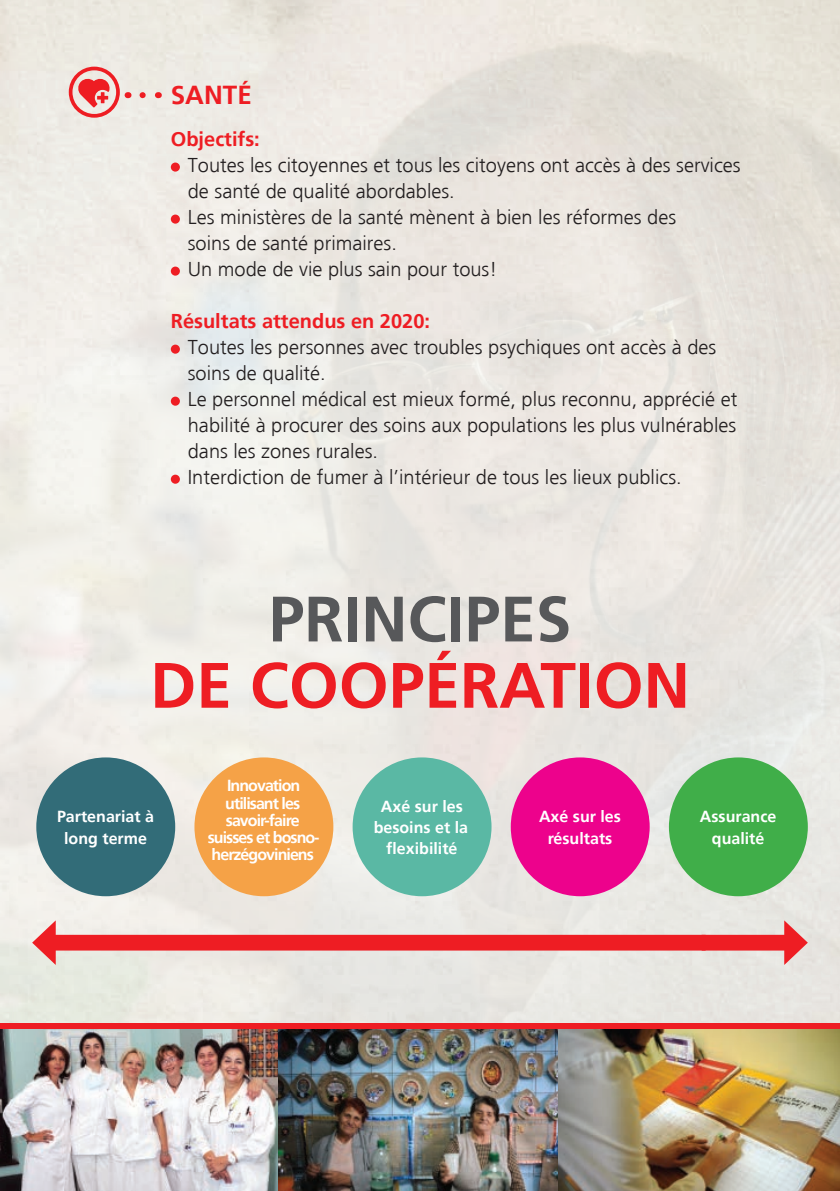
<style>
.page{position:relative;width:840px;height:1191px;background:#fff}
.page>*{position:absolute;margin:0;border:0;box-sizing:border-box;transform-origin:0 0}
.t1{font:700 64px/66.2px "BH Frutiger LT Std";color:#ee1d23;text-align:center}
.t2{font:700 26px "BH Frutiger LT Std";color:#ee1d23}
.t3{font:300 20px/26px "BH Frutiger LT";color:#231f20}
.t4{font:700 20px "BH Frutiger LT Std";color:#ee1d23}
.t5{font:700 16px/21.2px "BH Frutiger LT Std";color:#fff;text-align:center}
.t6{font:700 16px/17.2px "BH Frutiger LT Std";letter-spacing:-.06em;color:#fff}
.s1{color:#57585a}
</style>
<div class="page">
<img style="left:0;top:0;width:839px;height:1023px">
<img style="left:0;top:1028px;width:278px;height:163px">
<img style="left:278px;top:1028px;width:280px;height:163px">
<img style="left:558px;top:1028px;width:281px;height:163px">
<div style="left:0;top:1023px;width:839px;height:5px;background:#ee1d23"></div>
<div style="left:171px;top:162px;width:9px;height:10px;background:#ee1d23;border-radius:50%"></div>
<div style="left:171px;top:214px;width:9px;height:10px;background:#ee1d23;border-radius:50%"></div>
<div style="left:171px;top:266px;width:9px;height:10px;background:#ee1d23;border-radius:50%"></div>
<div style="left:171px;top:344px;width:9px;height:10px;background:#ee1d23;border-radius:50%"></div>
<div style="left:171px;top:396px;width:9px;height:10px;background:#ee1d23;border-radius:50%"></div>
<div style="left:171px;top:474px;width:9px;height:10px;background:#ee1d23;border-radius:50%"></div>
<svg style="left:135px;top:92px;width:8px;height:6px"></svg>
<div style="left:69px;top:67px;width:51px;height:51px;border:4px solid #ee1d23;border-radius:50%"></div>
<svg style="left:77px;top:78px;width:33px;height:29px"></svg>
<div style="left:36px;top:757px;width:139px;height:139px;background:#326c78;border-radius:50%"></div>
<div style="left:194px;top:757px;width:139px;height:139px;background:#f5a247;border-radius:50%"></div>
<div style="left:352px;top:757px;width:139px;height:139px;background:#5ab8a4;border-radius:50%"></div>
<div style="left:510px;top:757px;width:139px;height:139px;background:#ed028c;border-radius:50%"></div>
<div style="left:668px;top:757px;width:139px;height:139px;background:#40ae49;border-radius:50%"></div>
<svg style="left:32px;top:920px;width:775px;height:45px;background:#eb9f9e"></svg>
<p class="t2" style="left:171px;top:79px;width:82px">SANTÉ</p>
<p class="t4" style="left:171px;top:127px;width:90px">Objectifs:</p>
<p class="t3" style="left:188px;top:152px;width:554px">Toutes les citoyennes et tous les citoyens ont accès à des services de santé de qualité abordables.</p>
<p class="t3" style="left:188px;top:204px;width:489px">Les ministères de la santé mènent à bien les réformes des</p>
<p class="t3" style="left:188px;top:230px;width:210px">soins de santé primaires.</p>
<p class="t3" style="left:188px;top:256px;width:311px">Un mode de vie plus sain pour tous!</p>
<p class="t4" style="left:171px;top:309px;width:260px">Résultats attendus en 2020:</p>
<p class="t3" style="left:188px;top:334px;width:529px">Toutes les personnes avec troubles psychiques ont accès à des soins de qualité.</p>
<p class="t3" style="left:188px;top:386px;width:550px;text-align:justify">Le personnel médical est mieux formé, plus reconnu, apprécié et habilité à procurer des soins aux populations les plus vulnérables dans les zones rurales.</p>
<p class="t3" style="left:188px;top:464px;width:495px">Interdiction de fumer à l’intérieur de tous les lieux publics.</p>
<p class="t1" style="left:150px;top:586px;width:541px"><span class="s1">PRINCIPES<br></span>DE COOPÉRATION</p>
<p class="t5" style="left:57px;top:806px;width:98px">Partenariat à long terme</p>
<p class="t5" style="left:225px;top:777px;width:76px;line-height:17.2px;text-align:justify">Innovation utilisant les savoir-faire</p>
<p class="t6" style="left:208px;top:829px;width:113px">suisses et bosno&shy;herzégoviniens</p>
<p class="t5" style="left:373px;top:795px;width:96px">Axé sur les besoins et la flexibilité</p>
<p class="t5" style="left:538px;top:806px;width:83px">Axé sur les résultats</p>
<p class="t5" style="left:699px;top:806px;width:78px">Assurance qualité</p>
</div>
